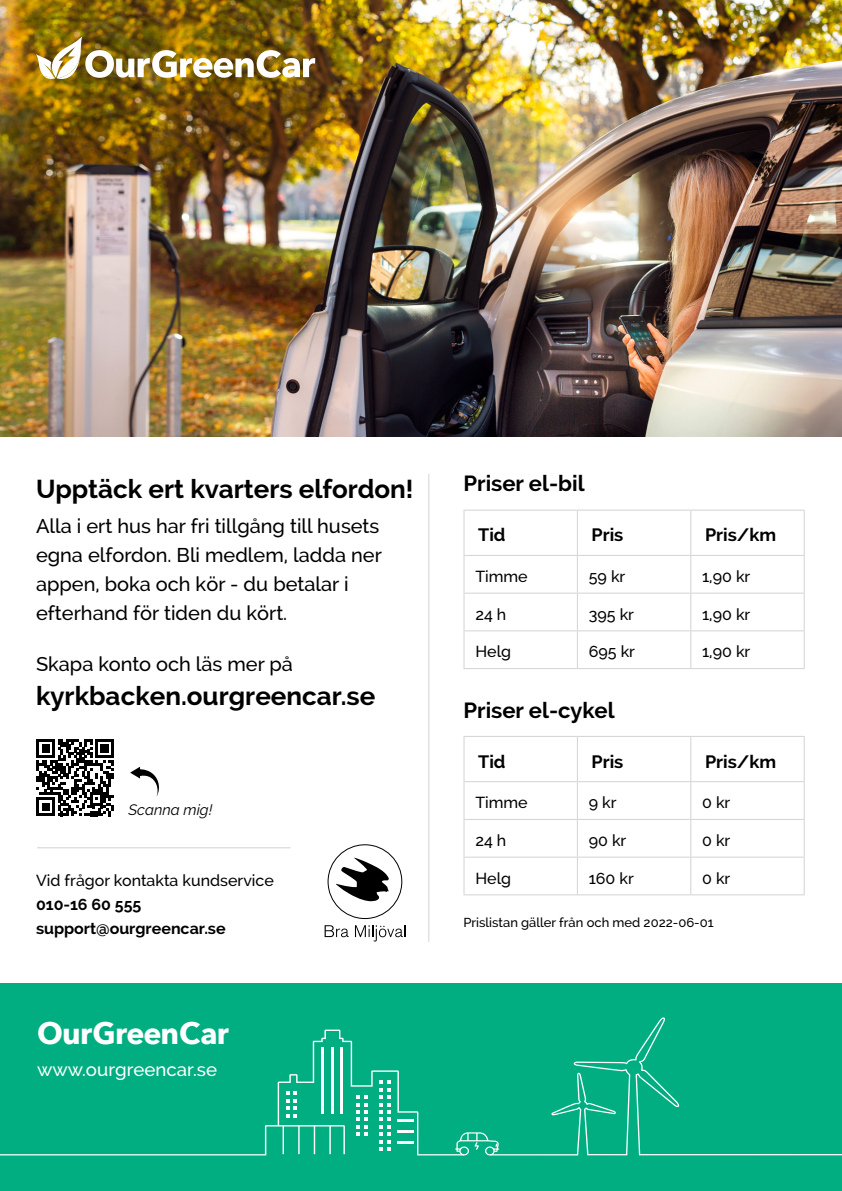
<style>
.page{position:relative;width:842px;height:1191px;background:#fff}
.page>*{position:absolute;margin:0;border:0;box-sizing:border-box;transform-origin:0 0}
.t1{font:700 30.4px "Avenir Next";letter-spacing:-.02em;color:#fff}
.t2{font:700 26px "Raleway";color:#000}
.t3{font:700 22px "Raleway";color:#000}
.t4{font:500 20px/29px "Raleway";color:#000}
.t5{font:500 18.7px "Raleway";color:#fff}
.t6{font:700 18px "Raleway";color:#000}
.t7{font:500 16px "Raleway";color:#000}
.t8{font:700 16px "Raleway";color:#000}
.t9{font:italic 15px "Raleway";color:#000}
.t10{font:500 13px "Raleway";color:#000}
</style>
<div class="page">
<hr style="left:463px;top:509px;width:114px;height:1px;background:#d1d3d4">
<hr style="left:463px;top:510px;width:1px;height:45px;background:#d1d3d4">
<hr style="left:577px;top:509px;width:114px;height:1px;background:#d1d3d4">
<hr style="left:577px;top:510px;width:1px;height:45px;background:#d1d3d4">
<hr style="left:691px;top:509px;width:114px;height:1px;background:#d1d3d4">
<hr style="left:690px;top:510px;width:1px;height:45px;background:#d1d3d4">
<hr style="left:804px;top:510px;width:1px;height:45px;background:#d1d3d4">
<hr style="left:463px;top:555px;width:114px;height:1px;background:#d1d3d4">
<hr style="left:463px;top:556px;width:1px;height:36px;background:#d1d3d4">
<hr style="left:577px;top:555px;width:114px;height:1px;background:#d1d3d4">
<hr style="left:577px;top:556px;width:1px;height:36px;background:#d1d3d4">
<hr style="left:691px;top:555px;width:114px;height:1px;background:#d1d3d4">
<hr style="left:690px;top:556px;width:1px;height:36px;background:#d1d3d4">
<hr style="left:804px;top:556px;width:1px;height:36px;background:#d1d3d4">
<hr style="left:463px;top:592px;width:114px;height:1px;background:#d1d3d4">
<hr style="left:463px;top:593px;width:1px;height:37px;background:#d1d3d4">
<hr style="left:577px;top:592px;width:114px;height:1px;background:#d1d3d4">
<hr style="left:577px;top:593px;width:1px;height:37px;background:#d1d3d4">
<hr style="left:691px;top:592px;width:114px;height:1px;background:#d1d3d4">
<hr style="left:690px;top:593px;width:1px;height:37px;background:#d1d3d4">
<hr style="left:804px;top:593px;width:1px;height:37px;background:#d1d3d4">
<hr style="left:463px;top:630px;width:114px;height:1px;background:#d1d3d4">
<hr style="left:463px;top:631px;width:1px;height:37px;background:#d1d3d4">
<hr style="left:577px;top:630px;width:114px;height:1px;background:#d1d3d4">
<hr style="left:577px;top:631px;width:1px;height:37px;background:#d1d3d4">
<hr style="left:691px;top:630px;width:114px;height:1px;background:#d1d3d4">
<hr style="left:690px;top:631px;width:1px;height:37px;background:#d1d3d4">
<hr style="left:804px;top:631px;width:1px;height:37px;background:#d1d3d4">
<hr style="left:463px;top:668px;width:114px;height:1px;background:#d1d3d4">
<hr style="left:577px;top:668px;width:114px;height:1px;background:#d1d3d4">
<hr style="left:691px;top:668px;width:114px;height:1px;background:#d1d3d4">
<hr style="left:463px;top:736px;width:114px;height:1px;background:#d1d3d4">
<hr style="left:463px;top:737px;width:1px;height:44px;background:#d1d3d4">
<hr style="left:577px;top:736px;width:114px;height:1px;background:#d1d3d4">
<hr style="left:577px;top:737px;width:1px;height:44px;background:#d1d3d4">
<hr style="left:691px;top:736px;width:114px;height:1px;background:#d1d3d4">
<hr style="left:690px;top:737px;width:1px;height:44px;background:#d1d3d4">
<hr style="left:804px;top:737px;width:1px;height:44px;background:#d1d3d4">
<hr style="left:463px;top:781px;width:114px;height:1px;background:#d1d3d4">
<hr style="left:463px;top:782px;width:1px;height:37px;background:#d1d3d4">
<hr style="left:577px;top:781px;width:114px;height:1px;background:#d1d3d4">
<hr style="left:577px;top:782px;width:1px;height:37px;background:#d1d3d4">
<hr style="left:691px;top:781px;width:114px;height:1px;background:#d1d3d4">
<hr style="left:690px;top:782px;width:1px;height:37px;background:#d1d3d4">
<hr style="left:804px;top:782px;width:1px;height:37px;background:#d1d3d4">
<hr style="left:463px;top:819px;width:114px;height:1px;background:#d1d3d4">
<hr style="left:463px;top:820px;width:1px;height:36px;background:#d1d3d4">
<hr style="left:577px;top:819px;width:114px;height:1px;background:#d1d3d4">
<hr style="left:577px;top:820px;width:1px;height:36px;background:#d1d3d4">
<hr style="left:691px;top:819px;width:114px;height:1px;background:#d1d3d4">
<hr style="left:690px;top:820px;width:1px;height:36px;background:#d1d3d4">
<hr style="left:804px;top:820px;width:1px;height:36px;background:#d1d3d4">
<hr style="left:463px;top:856px;width:114px;height:1px;background:#d1d3d4">
<hr style="left:463px;top:857px;width:1px;height:37px;background:#d1d3d4">
<hr style="left:577px;top:856px;width:114px;height:1px;background:#d1d3d4">
<hr style="left:577px;top:857px;width:1px;height:37px;background:#d1d3d4">
<hr style="left:691px;top:856px;width:114px;height:1px;background:#d1d3d4">
<hr style="left:690px;top:857px;width:1px;height:37px;background:#d1d3d4">
<hr style="left:804px;top:857px;width:1px;height:37px;background:#d1d3d4">
<hr style="left:463px;top:894px;width:114px;height:1px;background:#d1d3d4">
<hr style="left:577px;top:894px;width:114px;height:1px;background:#d1d3d4">
<hr style="left:691px;top:894px;width:114px;height:1px;background:#d1d3d4">
<div style="left:0;top:984px;width:842px;height:207px;background:#00ae81"></div>
<hr style="left:0;top:1154px;width:266px;height:1px;background:#fff">
<svg style="left:499px;top:1017px;width:343px;height:138px"></svg>
<svg style="left:265px;top:1029px;width:234px;height:126px"></svg>
<img style="left:0;top:0;width:842px;height:437px">
<img style="left:36px;top:36px;width:279px;height:43px">
<hr style="left:428px;top:474px;width:1px;height:468px;background:#d1d3d4">
<svg style="left:326px;top:843px;width:78px;height:77px"></svg>
<div style="left:328px;top:844px;width:74px;height:74px;background:#fff;border-radius:50%"></div>
<div style="left:328px;top:844px;width:74px;height:75px;border:1px solid #000;border-radius:50%"></div>
<svg style="left:336px;top:857px;width:53px;height:44px"></svg>
<svg style="left:325px;top:925px;width:24px;height:12px"></svg>
<svg style="left:355px;top:925px;width:50px;height:16px"></svg>
<hr style="left:37px;top:847px;width:254px;height:1px;background:#d1d3d4">
<svg style="left:37px;top:739px;width:77px;height:77px"></svg>
<svg style="left:130px;top:766px;width:29px;height:30px"></svg>
<p class="t2" style="left:36px;top:474px;width:379px">Upptäck ert kvarters elfordon!</p>
<p class="t4" style="left:36px;top:511px;width:347px">Alla i ert hus har fri tillgång till husets egna elfordon. Bli medlem, ladda ner appen, boka och kör - du betalar i efterhand för tiden du kört.</p>
<p class="t4" style="left:36px;top:649px;width:259px">Skapa konto och läs mer på</p>
<p class="t2" style="left:36px;top:681px;width:341px">kyrkbacken.ourgreencar.se</p>
<p class="t9" style="left:128px;top:800px;width:85px">Scanna mig!</p>
<p class="t7" style="left:36px;top:870px;width:239px">Vid frågor kontakta kundservice</p>
<p class="t8" style="left:36px;top:895px;width:107px">010-16 60 555</p>
<p class="t8" style="left:36px;top:919px;width:191px">support@ourgreencar.se</p>
<p class="t1" style="left:37px;top:1007px;width:194px">OurGreenCar</p>
<p class="t5" style="left:37px;top:1058px;width:182px">www.ourgreencar.se</p>
<p class="t3" style="left:463px;top:471px;width:123px">Priser el-bil</p>
<p class="t6" style="left:478px;top:524px;width:29px">Tid</p>
<p class="t6" style="left:592px;top:524px;width:33px">Pris</p>
<p class="t6" style="left:705px;top:524px;width:73px">Pris/km</p>
<p class="t7" style="left:475px;top:567px;width:54px">Timme</p>
<p class="t7" style="left:589px;top:567px;width:38px">59 kr</p>
<p class="t7" style="left:702px;top:567px;width:50px">1,90 kr</p>
<p class="t7" style="left:475px;top:604px;width:32px">24 h</p>
<p class="t7" style="left:589px;top:604px;width:47px">395 kr</p>
<p class="t7" style="left:702px;top:604px;width:50px">1,90 kr</p>
<p class="t7" style="left:475px;top:642px;width:37px">Helg</p>
<p class="t7" style="left:589px;top:642px;width:48px">695 kr</p>
<p class="t7" style="left:702px;top:642px;width:50px">1,90 kr</p>
<p class="t3" style="left:463px;top:697px;width:153px">Priser el-cykel</p>
<p class="t6" style="left:478px;top:751px;width:29px">Tid</p>
<p class="t6" style="left:592px;top:751px;width:33px">Pris</p>
<p class="t6" style="left:705px;top:751px;width:73px">Pris/km</p>
<p class="t7" style="left:475px;top:793px;width:54px">Timme</p>
<p class="t7" style="left:589px;top:793px;width:29px">9 kr</p>
<p class="t7" style="left:702px;top:793px;width:30px">0 kr</p>
<p class="t7" style="left:475px;top:831px;width:32px">24 h</p>
<p class="t7" style="left:589px;top:831px;width:39px">90 kr</p>
<p class="t7" style="left:702px;top:831px;width:30px">0 kr</p>
<p class="t7" style="left:475px;top:868px;width:37px">Helg</p>
<p class="t7" style="left:589px;top:868px;width:47px">160 kr</p>
<p class="t7" style="left:702px;top:868px;width:30px">0 kr</p>
<p class="t10" style="left:463px;top:915px;width:251px">Prislistan gäller från och med 2022-06-01</p>
</div>
